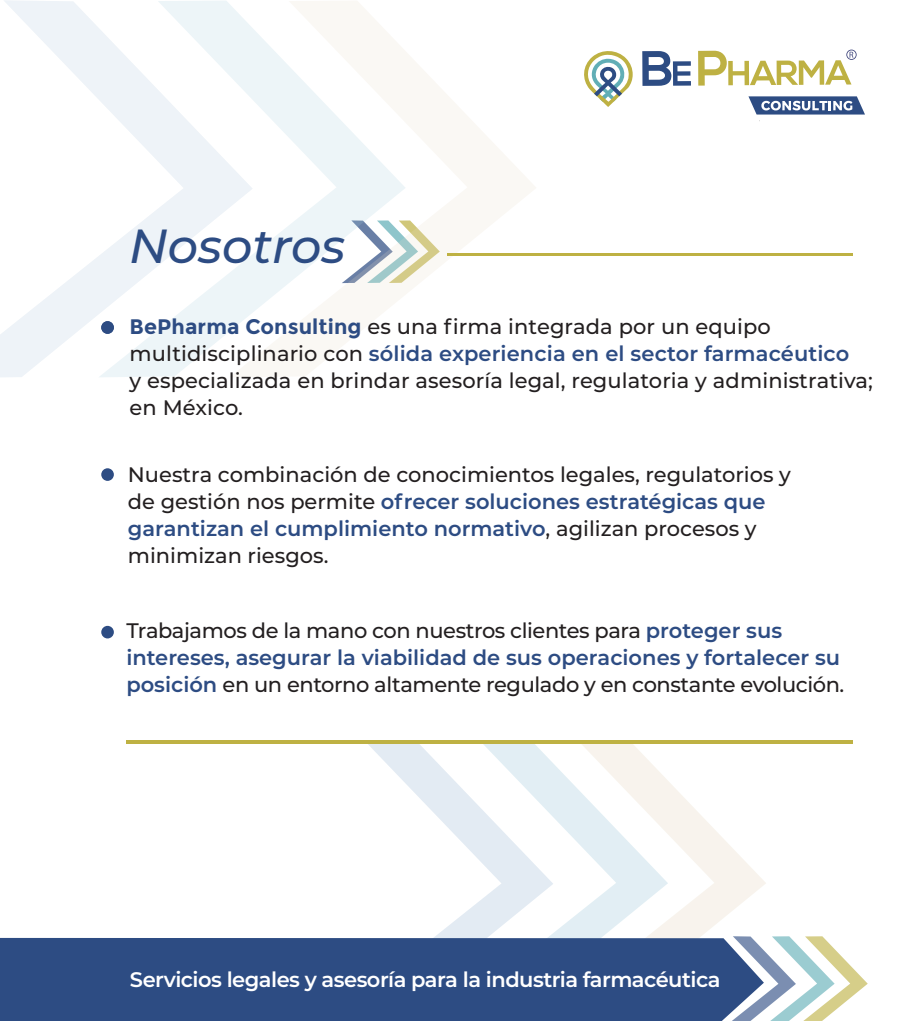
<style>
.page{position:relative;width:918px;height:1021px;background:#fff}
.page>*{position:absolute;margin:0;border:0;box-sizing:border-box;transform-origin:0 0}
.t1{font:italic 500 47.85px "Montserrat";color:#2d4c83}
.t2{font:500 21px/27px "Montserrat";color:#231f20}
.t3{font:500 21px/27px "Montserrat";letter-spacing:-.02em;color:#231f20}
.t4{font:600 21px "Montserrat";letter-spacing:-.025em;color:#fff}
.s1{font-weight:700;color:#2d4c83}
.s2{font-weight:600;color:#2d4c83}
</style>
<div class="page">
<svg style="left:323px;top:743px;width:115px;height:194px"></svg>
<svg style="left:438px;top:743px;width:98px;height:194px"></svg>
<svg style="left:536px;top:743px;width:230px;height:194px"></svg>
<svg style="left:718px;top:936px;width:150px;height:84px"></svg>
<div style="left:0;top:937px;width:764px;height:83px;background:#2d4c83"></div>
<svg style="left:0;top:0;width:98px;height:377px"></svg>
<svg style="left:98px;top:1px;width:131px;height:376px"></svg>
<svg style="left:229px;top:1px;width:307px;height:376px"></svg>
<hr style="left:448px;top:253px;width:405px;height:3px;background:#beb143">
<hr style="left:126px;top:740px;width:727px;height:3px;background:#beb143">
<svg style="left:584px;top:51px;width:49px;height:56px"></svg>
<svg style="left:642px;top:51px;width:49px;height:35px"></svg>
<svg style="left:698px;top:50px;width:159px;height:36px"></svg>
<svg style="left:748px;top:96px;width:117px;height:18px"></svg>
<div style="left:101px;top:321px;width:13px;height:13px;background:#2d4c83;border-radius:50%"></div>
<div style="left:101px;top:468px;width:13px;height:13px;background:#2d4c83;border-radius:50%"></div>
<div style="left:101px;top:626px;width:13px;height:12px;background:#2d4c83;border-radius:50%"></div>
<h1 class="t1" style="left:129px;top:213px;width:218px">Nosotros</h1>
<p class="t2" style="left:130px;top:312px;width:745px"><span class="s1">BePharma Consulting</span> es una firma integrada por un equipo multidisciplinario con <span class="s2">sólida experiencia en el sector farmacéutico<br></span>y especializada en brindar asesoría legal, regulatoria y administrativa; en México.</p>
<p class="t2" style="left:128px;top:460px;width:665px">Nuestra combinación de conocimientos legales, regulatorios y de gestión nos permite <span class="s2">ofrecer soluciones estratégicas que garantizan el cumplimiento normativo</span>, agilizan procesos y minimizan riesgos.</p>
<p class="t3" style="left:126px;top:616px;width:720px">Trabajamos de la mano con nuestros clientes para <span class="s2">proteger sus intereses, asegurar la viabilidad de sus operaciones y fortalecer su posición</span> en un entorno altamente regulado y en constante evolución.</p>
<p class="t4" style="left:130px;top:964px;width:592px">Servicios legales y asesoría para la industria farmacéutica</p>
</div>
